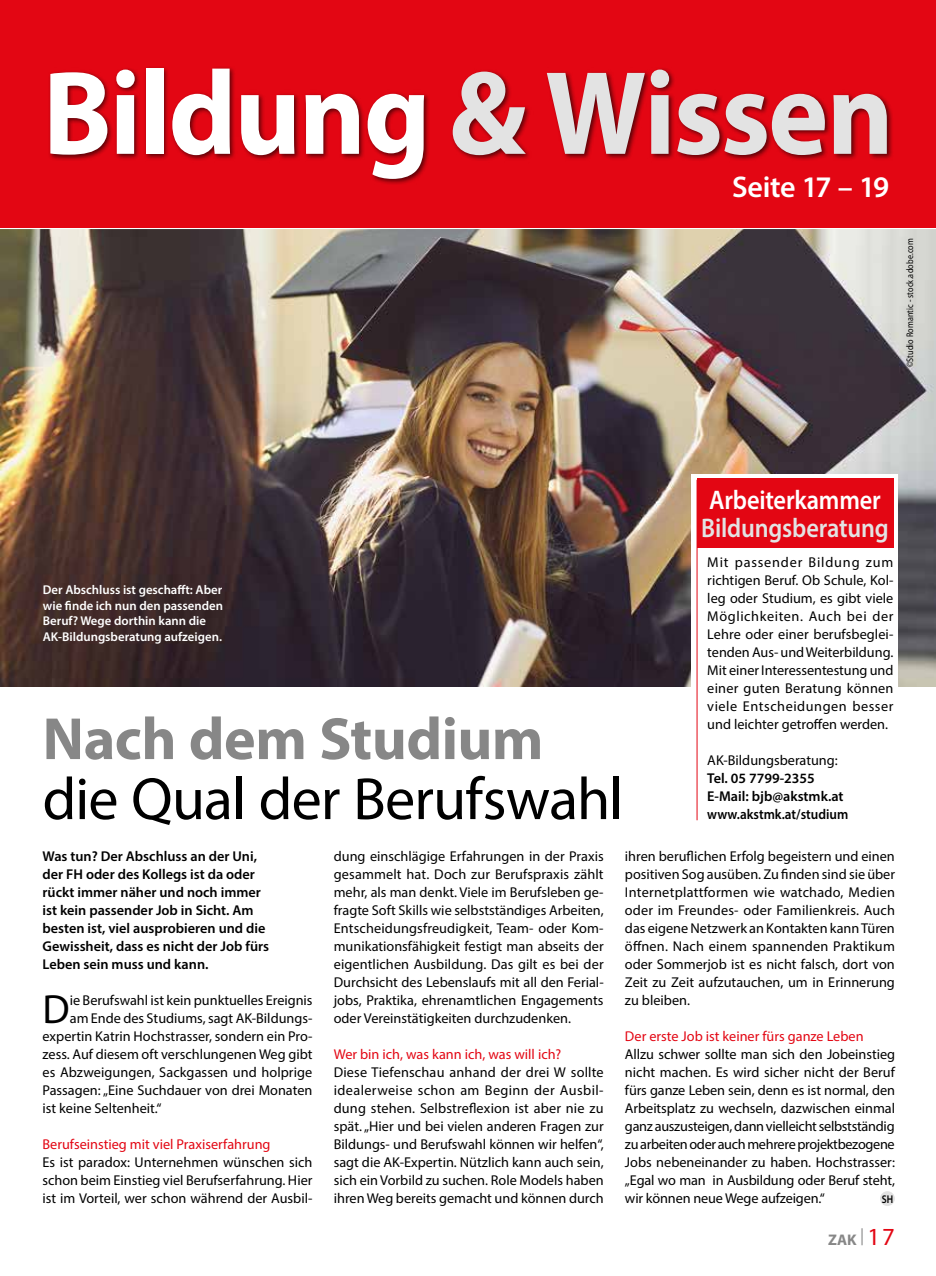
<style>
.page{position:relative;width:936px;height:1276px;background:#fff}
.page>*{position:absolute;margin:0;border:0;box-sizing:border-box;transform-origin:0 0}
.t1{font:700 120px "Myriad Pro";letter-spacing:-.02em;color:#fff;scale:.95 1}
.t2{font:60px "Myriad Pro";letter-spacing:-.015em;color:#000}
.t3{font:700 60px "Myriad Pro";letter-spacing:-.01em;color:#878787}
.t4{font:40.95px "Myriad Pro";color:#000}
.t5{font:600 30px "Myriad Pro";letter-spacing:-.015em;color:#fff}
.t6{font:600 27px/28.5px "Myriad Pro";letter-spacing:-.01em;color:#e3e3e3;scale:.9 1}
.t7{font:700 15.45px "Myriad Pro";color:#878787}
.t8{font:14.25px/18px "Myriad Pro";color:#000;text-align:justify}
.t9{font:600 14.25px/18px "Myriad Pro";color:#000}
.t10{font:14.25px "Myriad Pro";color:#e30613}
.t11{font:600 12.75px/15.8px "Myriad Pro";color:#fff}
.t12{font:600 11.25px "Myriad Pro";color:#000;scale:.85 1}
.t13{font:9.6px "Myriad Pro";letter-spacing:.015em;color:#000;scale:.85 1}
.s1{color:#e3e3e3}
.s2{color:#fff}
.s3{font-weight:400;font-size:24.6px;color:#e30613}
</style>
<div class="page">
<img style="left:0;top:229px;width:935px;height:457px">
<div style="left:691px;top:474px;width:207px;height:221px;background:#fff"></div>
<hr style="left:696px;top:480px;width:1px;height:340px;background:#e30613">
<div style="left:0;top:0;width:935px;height:227px;background:#e30613"></div>
<div style="left:48px;top:66px;width:845px;height:119px;background:#000;opacity:.6"></div>
<div style="left:696px;top:479px;width:197px;height:69px;background:#e30613"></div>
<div style="left:879px;top:1191px;width:15px;height:15px;background:#e3e3e3;border-radius:50%"></div>
<p class="t1" style="left:43px;top:35px;width:897px">Bildung <span class="s1">&amp; Wissen</span></p>
<p class="t5" style="left:732px;top:168px;width:159px">Seite 17 – 19</p>
<p class="t13" style="left:904px;top:367px;width:153px;rotate:-90deg">©Studio Romantic - stock.adobe.com</p>
<p class="t6" style="left:701px;top:485px;width:210px"><span class="s2">Arbeiterkammer<br></span>Bildungsberatung</p>
<p class="t8" style="left:707px;top:553px;width:188px">Mit passender Bildung zum richtigen Beruf. Ob Schule, Kol&shy;leg oder Studium, es gibt viele Möglichkeiten. Auch bei der Lehre oder einer berufsbeglei&shy;tenden Aus- und Weiterbildung.<br>Mit einer Interessentestung und einer guten Beratung können viele Entscheidungen besser und leichter getrofen werden.</p>
<p class="t8" style="left:707px;top:751px;width:132px">AK-Bildungsberatung:</p>
<p class="t9" style="left:707px;top:768px;width:142px">Tel. 05 7799-2355<br>E-Mail: bjb@akstmk.at www.akstmk.at/studium</p>
<p class="t8" style="left:625px;top:846px;width:271px">ihren berufichen Erfolg begeistern und einen positiven Sog ausüben. Zu fnden sind sie über Internetplattformen wie watchado, Medien oder im Freundes- oder Familienkreis. Auch das eigene Netzwerk an Kontakten kann Türen öfnen. Nach einem spannenden Praktikum oder Sommerjob ist es nicht falsch, dort von Zeit zu Zeit aufzutauchen, um in Erinnerung zu bleiben.</p>
<p class="t10" style="left:625px;top:1027px;width:240px">Der erste Job ist keiner fürs ganze Leben</p>
<p class="t8" style="left:625px;top:1044px;width:272px">Allzu schwer sollte man sich den Jobeinstieg nicht machen. Es wird sicher nicht der Beruf fürs ganze Leben sein, denn es ist normal, den Arbeitsplatz zu wechseln, dazwischen einmal ganz auszusteigen, dann vielleicht selbstständig zu arbeiten oder auch mehrere projektbezogene Jobs nebeneinander zu haben. Hochstrasser: „Egal wo man in Ausbildung oder Beruf steht, wir können neue Wege aufzeigen.“</p>
<p class="t11" style="left:43px;top:581px;width:182px">Der Abschluss ist geschaft: Aber wie fnde ich nun den passenden<br>Beruf? Wege dorthin kann die<br>AK-Bildungsberatung aufzeigen.</p>
<p class="t3" style="left:43px;top:699px;width:502px">Nach dem Studium</p>
<p class="t2" style="left:43px;top:762px;width:582px">die Qual der Berufswahl</p>
<p class="t9" style="left:43px;top:846px;width:228px">Was tun? Der Abschluss an der Uni, der FH oder des Kollegs ist da oder rückt immer näher und noch immer ist kein passender Job in Sicht. Am besten ist, viel ausprobieren und die Gewissheit, dass es nicht der Job fürs Leben sein muss und kann.</p>
<p class="t4" style="left:43px;top:984px;width:29px">D</p>
<p class="t8" style="left:70px;top:990px;width:244px">ie Berufswahl ist kein punktuelles Ereignis</p>
<p class="t8" style="left:334px;top:846px;width:271px">dung einschlägige Erfahrungen in der Praxis gesammelt hat. Doch zur Berufspraxis zählt mehr, als man denkt. Viele im Berufsleben ge&shy;fragte Soft Skills wie selbstständiges Arbeiten, Entscheidungsfreudigkeit, Team- oder Kom&shy;munikationsfähigkeit festigt man abseits der eigentlichen Ausbildung. Das gilt es bei der Durchsicht des Lebenslaufs mit all den Ferial&shy;jobs, Praktika, ehrenamtlichen Engagements oder Vereinstätigkeiten durchzudenken.</p>
<p class="t10" style="left:334px;top:1045px;width:229px">Wer bin ich, was kann ich, was will ich?</p>
<p class="t8" style="left:334px;top:1062px;width:271px">Diese Tiefenschau anhand der drei W sollte idealerweise schon am Beginn der Ausbil&shy;dung stehen. Selbstrefexion ist aber nie zu spät. „Hier und bei vielen anderen Fragen zur Bildungs- und Berufswahl können wir helfen“, sagt die AK-Expertin. Nützlich kann auch sein, sich ein Vorbild zu suchen. Role Models haben ihren Weg bereits gemacht und können durch</p>
<p class="t8" style="left:70px;top:1008px;width:244px">am Ende des Studiums, sagt AK-Bildungs-</p>
<p class="t8" style="left:43px;top:1026px;width:271px">expertin Katrin Hochstrasser, sondern ein Pro-</p>
<p class="t8" style="left:43px;top:1044px;width:271px">zess. Auf diesem oft verschlungenen Weg gibt</p>
<p class="t8" style="left:43px;top:1062px;width:271px">es Abzweigungen, Sackgassen und holprige</p>
<p class="t8" style="left:43px;top:1080px;width:271px">Passagen: „Eine Suchdauer von drei Monaten</p>
<p class="t8" style="left:43px;top:1098px;width:120px">ist keine Seltenheit.“</p>
<p class="t10" style="left:43px;top:1135px;width:229px">Berufseinstieg mit viel Praxiserfahrung</p>
<p class="t8" style="left:43px;top:1152px;width:271px">Es ist paradox: Unternehmen wünschen sich schon beim Einstieg viel Berufserfahrung. Hier ist im Vorteil, wer schon während der Ausbil-</p>
<p class="t12" style="left:881px;top:1191px;width:15px">SH</p>
<p class="t7" style="left:828px;top:1229px;width:68px">ZAK <sup>|</sup> <span class="s3">17</span></p>
</div>
